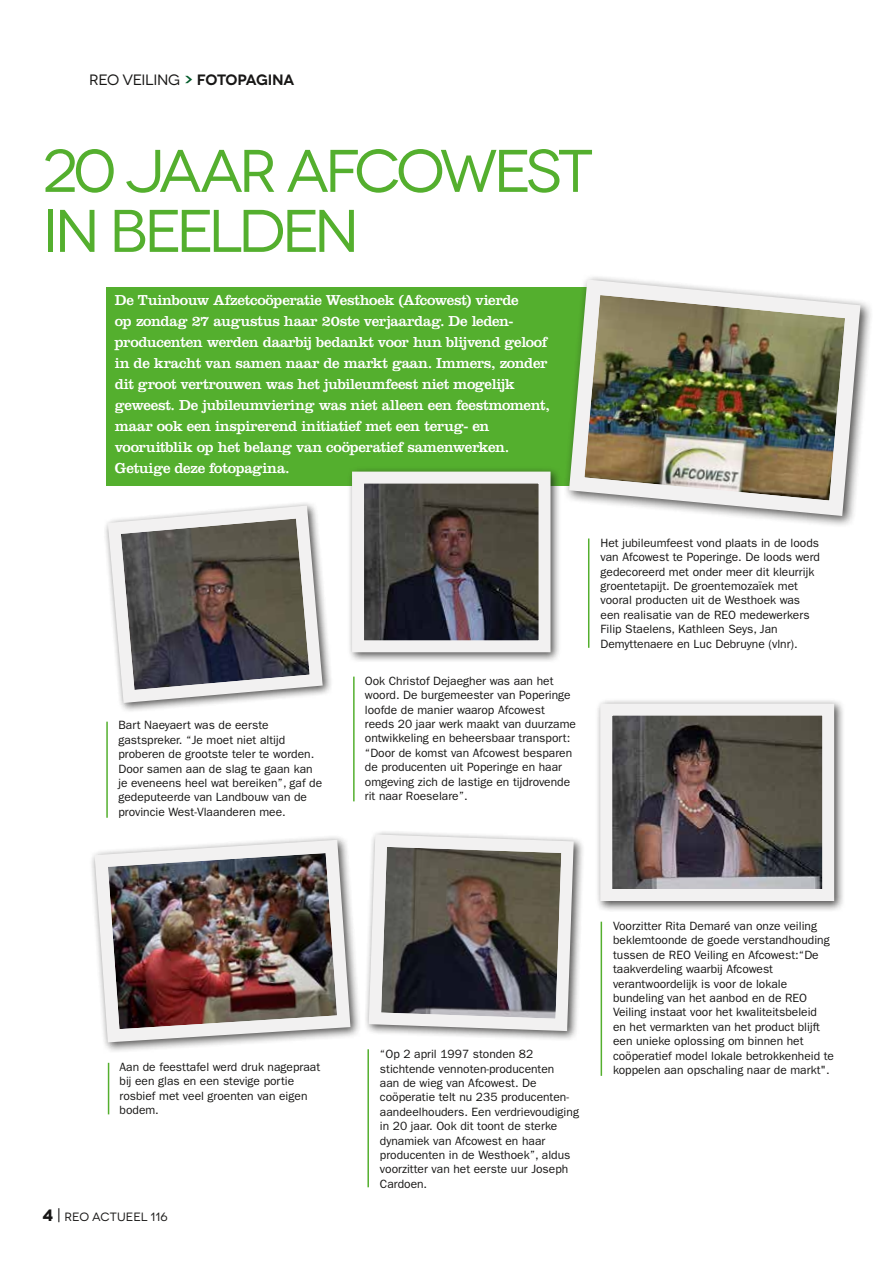
<style>
.page{position:relative;width:893px;height:1263px;background:#fff}
.page>*{position:absolute;margin:0;border:0;box-sizing:border-box;transform-origin:0 0}
.t1{font:60px/60px "Novecentowide";letter-spacing:-.075em;color:#54af2e}
.t2{font:15px/21px "Clarendon LT Std";letter-spacing:-.025em;color:#fff}
.t3{font:15px "Novecentowide";letter-spacing:-.025em;color:#181716}
.t4{font:12px/14.4px "ITC Franklin Gothic Std";color:#181716}
.t5{font:12px "Novecentowide";color:#181716}
.s1{font-weight:600;color:#005a29}
.s2{font-weight:600}
.s3{font-weight:700;font-size:16.5px}
.s4{font-family:"Novecentoslabcondensed";font-size:16.5px}
</style>
<div class="page">
<div style="left:106px;top:287px;width:520px;height:199px;background:#54af2e"></div>
<svg style="left:105px;top:503px;width:224px;height:206px"></svg>
<div style="left:347px;top:466px;width:215px;height:197px;background:#181716;opacity:.75"></div>
<svg style="left:347px;top:466px;width:209px;height:192px"></svg>
<div style="left:595px;top:698px;width:250px;height:214px;background:#181716;opacity:.75"></div>
<svg style="left:595px;top:698px;width:245px;height:209px"></svg>
<img style="left:557px;top:277px;width:314px;height:247px">
<div style="left:364px;top:830px;width:221px;height:212px;background:#181716;opacity:.75"></div>
<svg style="left:364px;top:830px;width:216px;height:207px"></svg>
<hr style="left:588px;top:538px;width:1px;height:110px;background:#54af2e">
<hr style="left:601px;top:922px;width:1px;height:154px;background:#54af2e">
<hr style="left:106px;top:722px;width:2px;height:96px;background:#54af2e">
<hr style="left:353px;top:677px;width:2px;height:124px;background:#54af2e">
<hr style="left:108px;top:1063px;width:1px;height:51px;background:#54af2e">
<hr style="left:367px;top:1049px;width:2px;height:138px;background:#54af2e">
<img style="left:91px;top:837px;width:266px;height:214px">
<p class="t3" style="left:89px;top:71px;width:207px">REO VEILING <span class="s1">&gt;</span> <span class="s2">FOTOPAGINA</span></p>
<h1 class="t1" style="left:43px;top:141px;width:552px">20 JAAR AFCOWEST<br>IN BEELDEN</h1>
<p class="t2" style="left:115px;top:290px;width:437px">De Tuinbouw Afzetcoöperatie Westhoek (Afcowest) vierde<br>op zondag 27 augustus haar 20ste verjaardag. De leden&shy;producenten werden daarbij bedankt voor hun blijvend geloof in de kracht van samen naar de markt gaan. Immers, zonder dit groot vertrouwen was het jubileumfeest niet mogelijk geweest. De jubileumviering was niet alleen een feestmoment, maar ook een inspirerend initiatief met een terug- en vooruitblik op het belang van coöperatief samenwerken.<br>Getuige deze fotopagina.</p>
<p class="t4" style="left:118px;top:718px;width:205px">Bart Naeyaert was de eerste gastspreker. “Je moet niet altijd proberen de grootste teler te worden.<br>Door samen aan de slag te gaan kan je eveneens heel wat bereiken”, gaf de gedeputeerde van Landbouw van de provincie West-Vlaanderen mee.</p>
<p class="t4" style="left:365px;top:674px;width:213px">Ook Christof Dejaegher was aan het woord. De burgemeester van Poperinge loofde de manier waarop Afcowest reeds 20 jaar werk maakt van duurzame ontwikkeling en beheersbaar transport: “Door de komst van Afcowest besparen de producenten uit Poperinge en haar omgeving zich de lastige en tijdrovende rit naar Roeselare”.</p>
<p class="t4" style="left:600px;top:535px;width:221px">Het jubileumfeest vond plaats in de loods van Afcowest te Poperinge. De loods werd gedecoreerd met onder meer dit kleurrijk groentetapijt. De groentemozaïek met vooral producten uit de Westhoek was een realisatie van de REO medewerkers Filip Staelens, Kathleen Seys, Jan Demyttenaere en Luc Debruyne (vlnr).</p>
<p class="t4" style="left:120px;top:1060px;width:202px">Aan de feesttafel werd druk nagepraat bij een glas en een stevige portie rosbief met veel groenten van eigen bodem.</p>
<p class="t5" style="left:43px;top:1210px;width:126px"><span class="s3">4</span> <span class="s4">|</span> REO ACTUEEL 116</p>
<p class="t4" style="left:380px;top:1047px;width:201px">“Op 2 april 1997 stonden 82 stichtende vennoten-producenten<br>aan de wieg van Afcowest. De coöperatie telt nu 235 producenten&shy;aandeelhouders. Een verdrievoudiging in 20 jaar. Ook dit toont de sterke dynamiek van Afcowest en haar producenten in de Westhoek”, aldus voorzitter van het eerste uur Joseph<br>Cardoen.</p>
<p class="t4" style="left:613px;top:919px;width:223px">Voorzitter Rita Demaré van onze veiling beklemtoonde de goede verstandhouding tussen de REO Veiling en Afcowest:“De taakverdeling waarbij Afcowest verantwoordelijk is voor de lokale bundeling van het aanbod en de REO Veiling instaat voor het kwaliteitsbeleid<br>en het vermarkten van het product blijft een unieke oplossing om binnen het coöperatief model lokale betrokkenheid te koppelen aan opschaling naar de markt".</p>
</div>
